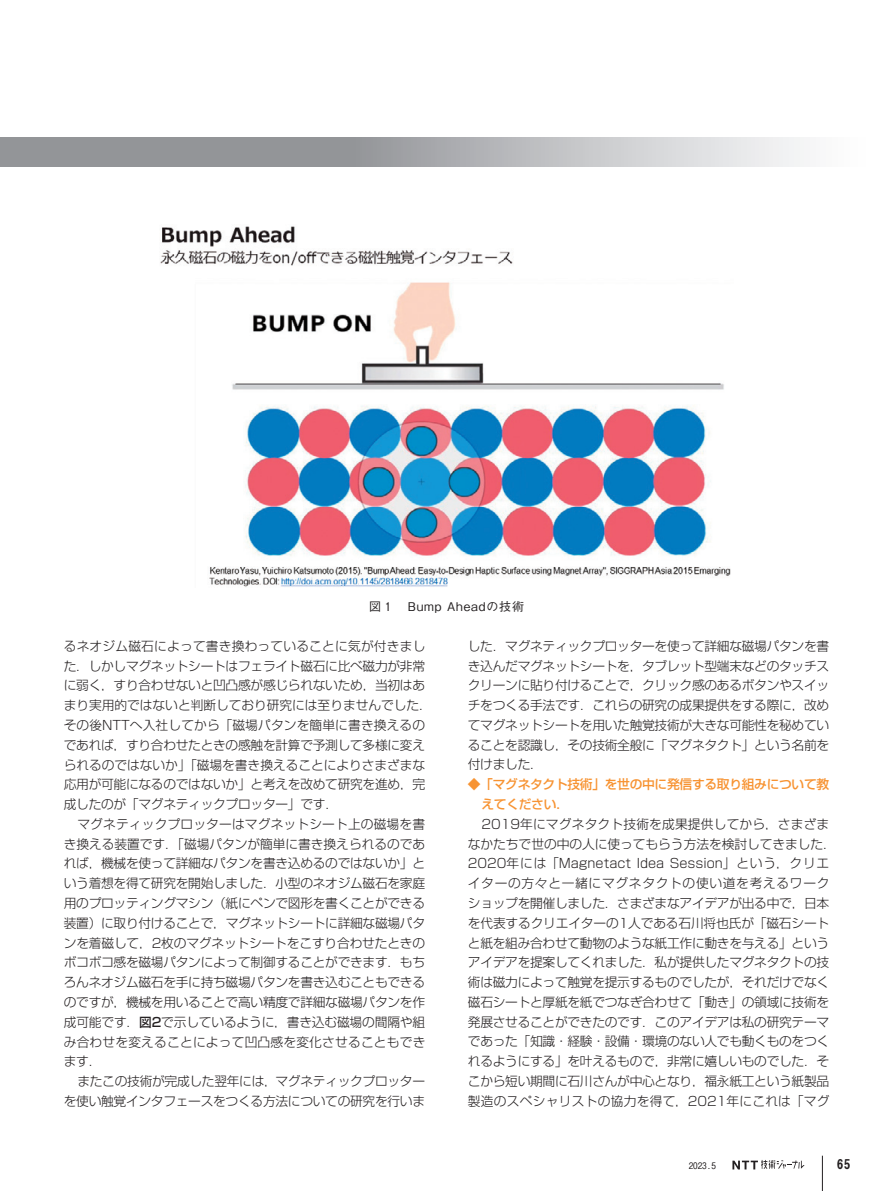
<style>
.page{position:relative;width:893px;height:1191px;background:#fff}
.page>*{position:absolute;margin:0;border:0;box-sizing:border-box;transform-origin:0 0}
.t1{font:13.5px "Midashi Go Pr 6 MB31";color:#231f20}
.t2{font:300 12.75px/19.8px "Shin Go Pr 6";letter-spacing:-.025em;color:#231f20;text-align:justify}
.t3{font:500 12.75px/19.8px "Shin Go Pr 6";letter-spacing:-.025em;color:#f79332}
.t4{font:500 12px "Gothic BBB Pr 6";letter-spacing:.07em;color:#231f20}
.t5{font:500 9px "Gothic BBB Pr 6";color:#231f20}
.s1{font-weight:500}
</style>
<div class="page">
<svg style="left:732px;top:1160px;width:73px;height:9px"></svg>
<hr style="left:822px;top:1155px;width:1px;height:36px;background:#231f20">
<img style="left:160px;top:226px;width:571px;height:361px">
<div style="left:0;top:138px;width:270px;height:29px;background:#939598"></div>
<div style="left:267px;top:138px;width:605px;height:29px;background:linear-gradient(to right,#87898d,#fff)"></div>
<p class="t4" style="left:369px;top:597px;width:156px">図 1 　Bump Aheadの技術</p>
<p class="t2" style="left:64px;top:635px;width:369px;text-align:left">るネオジム磁石によって書き換わっていることに気が付きました．しかしマグネットシートはフェライト磁石に比べ磁力が非常に弱く，すり合わせないと凹凸感が感じられないため，当初はあまり実用的ではないと判断しており研究には至りませんでした．その後NTTへ入社してから「磁場パタンを簡単に書き換えるのであれば，すり合わせたときの感触を計算で予測して多様に変えられるのではないか」「磁場を書き換えることによりさまざまな応用が可能になるのではないか」と考えを改めて研究を進め，完成したのが「マグネティックプロッター」です．</p>
<p class="t2" style="left:64px;top:813px;width:363px;text-indent:14px">マグネティックプロッターはマグネットシート上の磁場を書き換える装置です．「磁場パタンが簡単に書き換えられるのであれば，機械を使って詳細なパタンを書き込めるのではないか」という着想を得て研究を開始しました．小型のネオジム磁石を家庭用のプロッティングマシン（紙にペンで図形を書くことができる装置）に取り付けることで，マグネットシートに詳細な磁場パタンを着磁して，2枚のマグネットシートをこすり合わせたときのボコボコ感を磁場パタンによって制御することができます．もちろんネオジム磁石を手に持ち磁場パタンを書き込むこともできるのですが，機械を用いることで高い精度で詳細な磁場パタンを作成可能です．<span class="s1">図2</span>で示しているように，書き込む磁場の間隔や組み合わせを変えることによって凹凸感を変化させることもできます．</p>
<p class="t2" style="left:64px;top:1070px;width:363px;text-align:right">またこの技術が完成した翌年には，マグネティックプロッターを使い触覚インタフェースをつくる方法についての研究を行いま</p>
<p class="t2" style="left:468px;top:635px;width:363px">した．マグネティックプロッターを使って詳細な磁場パタンを書き込んだマグネットシートを，タブレット型端末などのタッチスクリーンに貼り付けることで，クリック感のあるボタンやスイッチをつくる手法です．これらの研究の成果提供をする際に，改めてマグネットシートを用いた触覚技術が大きな可能性を秘めていることを認識し，その技術全般に「マグネタクト」という名前を付けました．</p>
<p class="t3" style="left:481px;top:773px;width:349px;text-indent:-14px">◆「マグネタクト技術」を世の中に発信する取り組みについて教えてください．</p>
<p class="t2" style="left:468px;top:813px;width:369px;text-align:center">2019年にマグネタクト技術を成果提供してから，さまざま<br>なかたちで世の中の人に使ってもらう方法を検討してきました．2020年には「Magnetact Idea Session」という，クリエイターの方々と一緒にマグネタクトの使い道を考えるワークショップを開催しました．さまざまなアイデアが出る中で，日本を代表するクリエイターの1人である石川将也氏が「磁石シートと紙を組み合わせて動物のような紙工作に動きを与える」というアイデアを提案してくれました．私が提供したマグネタクトの技術は磁力によって触覚を提示するものでしたが，それだけでなく磁石シートと厚紙を紙でつなぎ合わせて「動き」の領域に技術を発展させることができたのです．このアイデアは私の研究テーマであった「知識・経験・設備・環境のない人でも動くものをつくれるようにする」を叶えるもので，非常に嬉しいものでした．そこから短い期間に石川さんが中心となり，福永紙工という紙製品製造のスペシャリストの協力を得て，2021年にこれは「マグ</p>
<p class="t5" style="left:689px;top:1158px;width:29px">2023.5</p>
<p class="t1" style="left:837px;top:1153px;width:15px">65</p>
</div>
